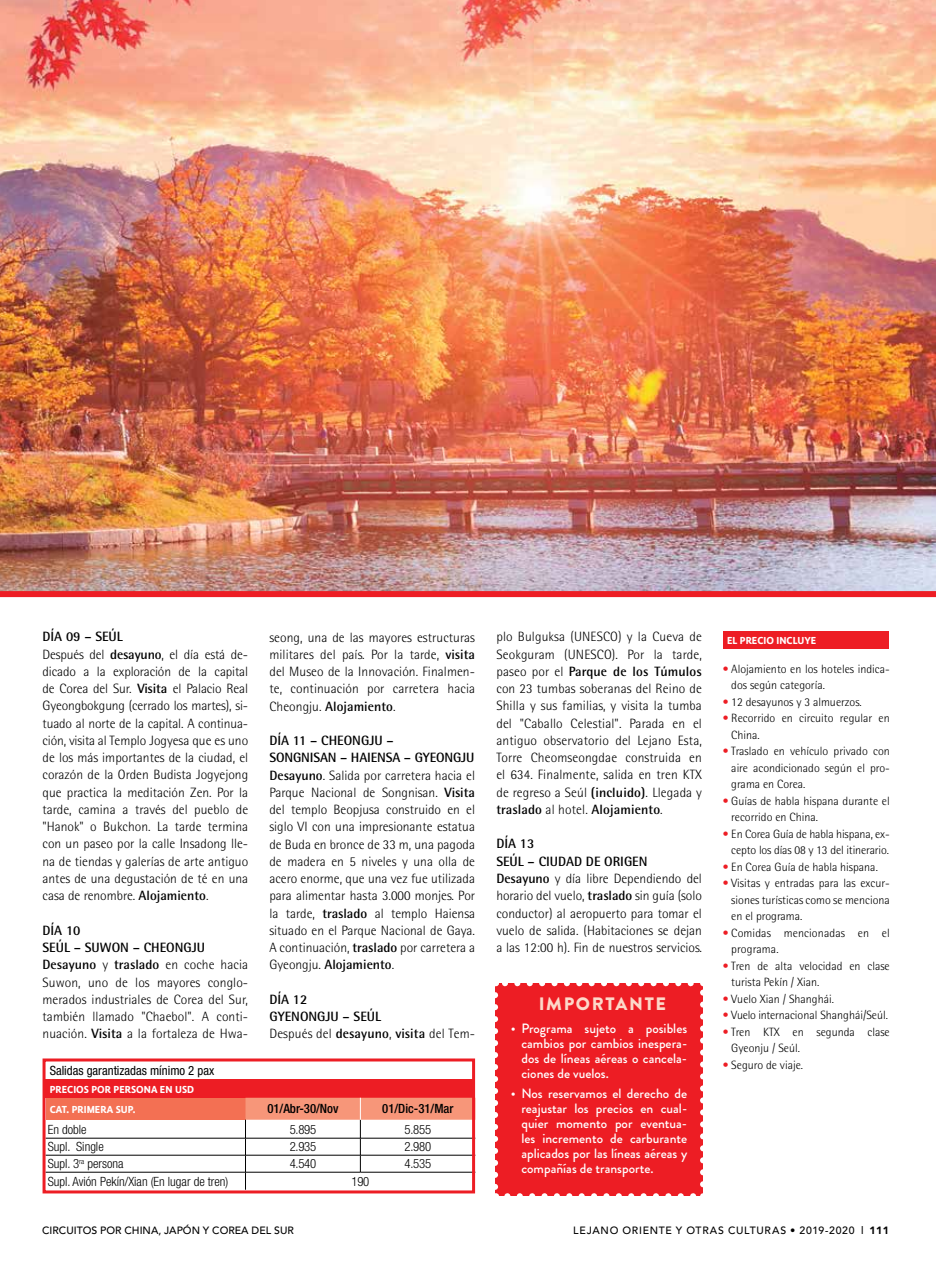
<style>
.page{position:relative;width:936px;height:1263px;background:#fff}
.page>*{position:absolute;margin:0;border:0;box-sizing:border-box;transform-origin:0 0}
.t1{font:900 18px "Brandon Grotesque";letter-spacing:.09em;color:#fdd8c9}
.t2{font:300 13.5px/17.2px "Rotis Semi Sans Std";color:#000}
.t3{font:500 13.5px/15px "Brandon Grotesque";color:#fff;text-align:justify}
.t4{font:700 13.5px/17.2px "Rotis Semi Sans Std";color:#000}
.t5{font:300 condensed 12.75px "Helvetica Neue LT Std";color:#000}
.t6{font:condensed 12.75px "Helvetica Neue LT Std";color:#000}
.t7{font:500 condensed 12.75px "Helvetica Neue LT Std";color:#000}
.t8{font:300 12px/16.5px "Rotis Semi Sans Std";color:#000}
.t9{font:700 12px/20.1px "Lemon Sans Rnd";color:#fff}
.t10{font:500 10.5px "Avenir LT Std";letter-spacing:.07em;color:#000}
.t11{font:500 10.5px "Avenir LT Std";letter-spacing:.01em;color:#000}
.s1{font-weight:700}
.s2{font-weight:300}
.s3{color:#ed1d24}
.s4{font-weight:900}
</style>
<div class="page">
<img style="left:0;top:0;width:935px;height:591px">
<div style="left:46px;top:1079px;width:429px;height:19px;background:#ed1d24"></div>
<div style="left:46px;top:1098px;width:199px;height:22px;background:#f37053"></div>
<hr style="left:46px;top:1138px;width:199px;height:1px;background:#000">
<hr style="left:46px;top:1155px;width:199px;height:1px;background:#000">
<hr style="left:46px;top:1172px;width:199px;height:1px;background:#000">
<svg style="left:245px;top:1098px;width:226px;height:91px"></svg>
<div style="left:43px;top:1058px;width:432px;height:135px;border:3px solid #ed1d24"></div>
<div style="left:722px;top:631px;width:166px;height:18px;background:#ed1d24"></div>
<div style="left:0;top:591px;width:935px;height:6px;background:#ed1d24"></div>
<div style="left:495px;top:983px;width:208px;height:213px;background:#ed1d24"></div>
<svg style="left:507px;top:1193px;width:190px;height:3px"></svg>
<svg style="left:495px;top:995px;width:3px;height:201px"></svg>
<svg style="left:700px;top:983px;width:3px;height:201px"></svg>
<svg style="left:495px;top:983px;width:195px;height:3px"></svg>
<p class="t2" style="left:43px;top:628px;width:207px"><span class="s1">DÍA 09 – SEÚL<br></span>Después del <span class="s1">desayuno</span>, el día está de&shy;dicado a la exploración de la capital de Corea del Sur. <span class="s1">Visita</span> el Palacio Real Gyeongbokgung (cerrado los martes), si&shy;tuado al norte de la capital. A continua&shy;ción, visita al Templo Jogyesa que es uno de los más importantes de la ciudad, el corazón de la Orden Budista Jogyejong que practica la meditación Zen. Por la tarde, camina a través del pueblo de "Hanok" o Bukchon. La tarde termina con un paseo por la calle Insadong lle&shy;na de tiendas y galerías de arte antiguo antes de una degustación de té en una casa de renombre. <span class="s1">Alojamiento</span>.</p>
<p class="t2" style="left:43px;top:921px;width:207px"><span class="s1">DÍA 10<br>SEÚL – SUWON – CHEONGJU<br>Desayuno</span> y <span class="s1">traslado</span> en coche hacia<br>Suwon, uno de los mayores conglo&shy;merados industriales de Corea del Sur, también llamado "Chaebol". A conti&shy;nuación. <span class="s1">Visita</span> a la fortaleza de Hwa-</p>
<p class="t6" style="left:50px;top:1063px;width:166px">Salidas garantizadas mínimo 2 pax</p>
<p class="t9" style="left:50px;top:1079px;width:146px">PRECIOS POR PERSONA EN USD<br>CAT. PRIMERA SUP.</p>
<p class="t2" style="left:269px;top:628px;width:207px;text-align:justify">seong, una de las mayores estructuras militares del país. Por la tarde, <span class="s1">visita </span>del Museo de la Innovación. Finalmen&shy;te, continuación por carretera hacia Cheongju. <span class="s1">Alojamiento</span>.</p>
<p class="t2" style="left:269px;top:732px;width:207px"><span class="s1">DÍA 11 – CHEONGJU –<br>SONGNISAN – HAIENSA – GYEONGJU Desayuno</span>. Salida por carretera hacia el Parque Nacional de Songnisan. <span class="s1">Visita </span>del templo Beopjusa construido en el siglo VI con una impresionante estatua de Buda en bronce de 33 m, una pagoda de madera en 5 niveles y una olla de acero enorme, que una vez fue utilizada para alimentar hasta 3.000 monjes. Por la tarde, <span class="s1">traslado</span> al templo Haiensa situado en el Parque Nacional de Gaya.<br>A continuación, <span class="s1">traslado</span> por carretera a Gyeongju. <span class="s1">Alojamiento</span>.</p>
<p class="t4" style="left:269px;top:990px;width:207px">DÍA 12<br>GYENONGJU – SEÚL<br><span class="s2">Después del</span> desayuno<span class="s2">,</span> visita <span class="s2">del Tem-</span></p>
<p class="t7" style="left:267px;top:1101px;width:73px">01/Abr-30/Nov</p>
<p class="t7" style="left:382px;top:1101px;width:73px">01/Dic-31/Mar</p>
<p class="t5" style="left:48px;top:1122px;width:40px">En doble</p>
<p class="t5" style="left:290px;top:1122px;width:28px">5.895</p>
<p class="t5" style="left:404px;top:1122px;width:28px">5.855</p>
<p class="t5" style="left:48px;top:1139px;width:58px">Supl. Single</p>
<p class="t5" style="left:290px;top:1139px;width:28px">2.935</p>
<p class="t5" style="left:404px;top:1139px;width:28px">2.980</p>
<p class="t5" style="left:48px;top:1156px;width:77px">Supl. 3<sup>ra</sup> persona</p>
<p class="t5" style="left:290px;top:1156px;width:28px">4.540</p>
<p class="t5" style="left:404px;top:1156px;width:28px">4.535</p>
<p class="t5" style="left:48px;top:1174px;width:182px">Supl. Avión Pekín/Xian (En lugar de tren)</p>
<p class="t5" style="left:351px;top:1174px;width:19px">190</p>
<p class="t2" style="left:496px;top:628px;width:207px;text-align:justify">plo Bulguksa (UNESCO) y la Cueva de Seokguram (UNESCO). Por la tarde, paseo por el <span class="s1">Parque de los Túmulos </span>con 23 tumbas soberanas del Reino de Shilla y sus familias, y visita la tumba del "Caballo Celestial". Parada en el antiguo observatorio del Lejano Esta, Torre Cheomseongdae construida en el 634. Finalmente, salida en tren KTX de regreso a Seúl <span class="s1">(incluido)</span>. Llegada y <span class="s1">traslado</span> al hotel. <span class="s1">Alojamiento</span>.</p>
<p class="t2" style="left:496px;top:835px;width:207px"><span class="s1">DÍA 13<br>SEÚL – CIUDAD DE ORIGEN<br>Desayuno</span> y día libre Dependiendo del horario del vuelo, <span class="s1">traslado</span> sin guía (solo conductor) al aeropuerto para tomar el vuelo de salida. (Habitaciones se dejan a las 12:00 h). Fin de nuestros servicios.</p>
<h1 class="t1" style="left:538px;top:991px;width:129px">IMPORTANTE</h1>
<p class="t3" style="left:521px;top:1021px;width:167px;text-indent:-11px">• Programa sujeto a posibles cambios por cambios inespera&shy;dos de líneas aéreas o cancela&shy;ciones de vuelos.</p>
<p class="t3" style="left:521px;top:1086px;width:167px;text-indent:-11px">• Nos reservamos el derecho de reajustar los precios en cual&shy;quier momento por eventua&shy;les incremento de carburante aplicados por las líneas aéreas y compañías de transporte.</p>
<p class="t9" style="left:727px;top:630px;width:91px">EL PRECIO INCLUYE</p>
<p class="t8" style="left:731px;top:660px;width:160px;text-indent:-9px"><span class="s3">•</span> Alojamiento en los hoteles indica&shy;dos según categoría.</p>
<p class="t8" style="left:722px;top:693px;width:140px"><span class="s3">•</span> 12 desayunos y 3 almuerzos.</p>
<p class="t8" style="left:731px;top:710px;width:160px;text-indent:-9px"><span class="s3">•</span> Recorrido en circuito regular en<br>China.</p>
<p class="t8" style="left:731px;top:743px;width:160px;text-align:justify;text-indent:-9px"><span class="s3">•</span> Traslado en vehículo privado con aire acondicionado según el pro&shy;grama en Corea.</p>
<p class="t8" style="left:731px;top:792px;width:160px;text-indent:-9px"><span class="s3">•</span> Guías de habla hispana durante el recorrido en China.</p>
<p class="t8" style="left:722px;top:825px;width:168px;text-align:right"><span class="s3">•</span> En Corea Guía de habla hispana, ex&shy;cepto los días 08 y 13 del itinerario.</p>
<p class="t8" style="left:722px;top:858px;width:156px"><span class="s3">•</span> En Corea Guía de habla hispana.</p>
<p class="t8" style="left:731px;top:875px;width:160px;text-align:justify;text-indent:-9px"><span class="s3">•</span> Visitas y entradas para las excur&shy;siones turísticas como se menciona en el programa.</p>
<p class="t8" style="left:731px;top:924px;width:160px;text-indent:-9px"><span class="s3">•</span> Comidas mencionadas en el programa.</p>
<p class="t8" style="left:731px;top:957px;width:160px;text-indent:-9px"><span class="s3">•</span> Tren de alta velocidad en clase turista Pekín / Xian.</p>
<p class="t8" style="left:722px;top:990px;width:113px"><span class="s3">•</span> Vuelo Xian / Shanghái.</p>
<p class="t8" style="left:722px;top:1007px;width:167px"><span class="s3">•</span> Vuelo internacional Shanghái/Seúl.</p>
<p class="t8" style="left:731px;top:1023px;width:160px;text-indent:-9px"><span class="s3">•</span> Tren KTX en segunda clase<br>Gyeonju / Seúl.</p>
<p class="t8" style="left:722px;top:1056px;width:82px"><span class="s3">•</span> Seguro de viaje.</p>
<p class="t11" style="left:42px;top:1225px;width:253px">CIRCUITOS POR CHINA, JAPÓN Y COREA DEL SUR</p>
<p class="t10" style="left:573px;top:1224px;width:317px">LEJANO ORIENTE Y OTRAS CULTURAS • 2019-2020 l <span class="s4">111</span></p>
</div>
